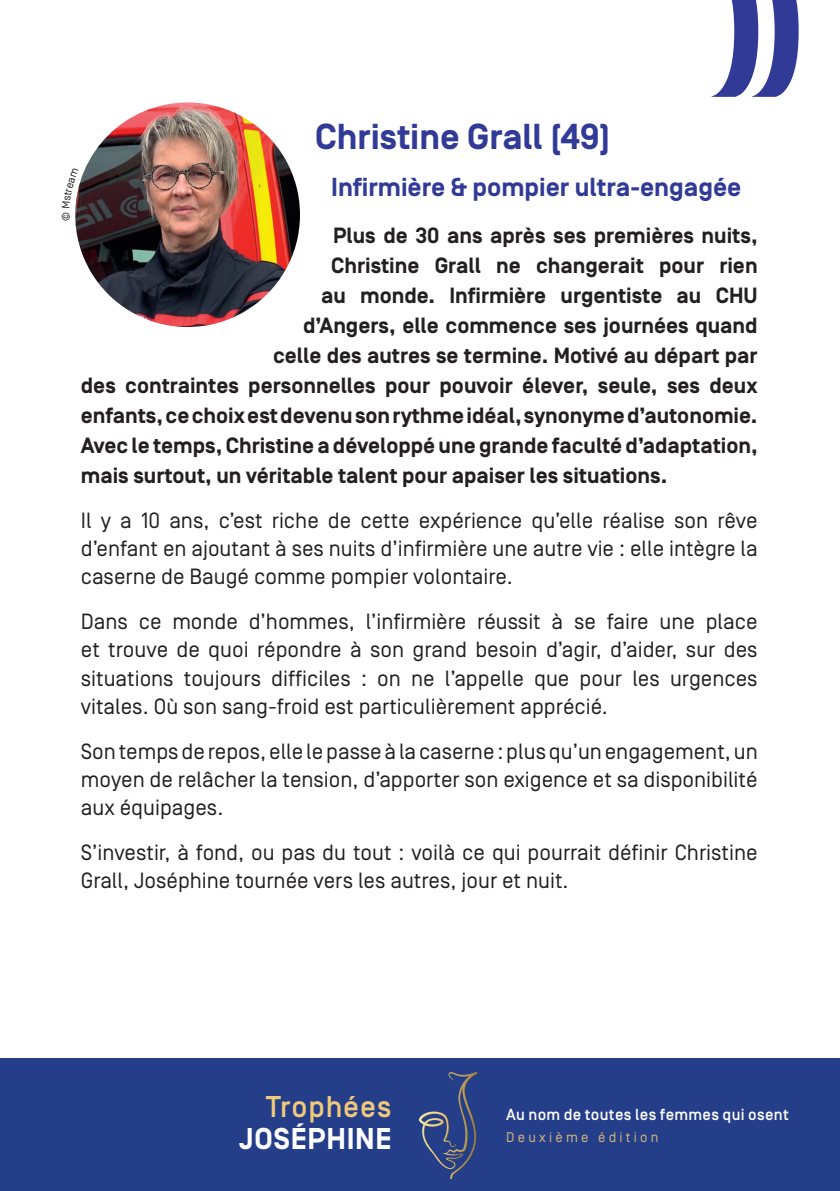
<style>
.page{position:relative;width:840px;height:1191px;background:#fff}
.page>*{position:absolute;margin:0;border:0;box-sizing:border-box;transform-origin:0 0}
.t1{font:700 36px "Simplon Norm";color:#313b97}
.t2{font:700 30px "Simplon Norm";letter-spacing:.025em;color:#fff}
.t3{font:500 30px "Simplon Norm";letter-spacing:.03em;color:#f0c97b}
.t4{font:700 26px "Simplon Norm";color:#313b97}
.t5{font:22px/28px "Simplon Norm";color:#231f20;text-align:justify}
.t6{font:700 22px "Simplon Norm";color:#231f20}
.t7{font:500 16px "Simplon Norm";letter-spacing:.02em;color:#fff}
.t8{font:14px "Simplon Norm";letter-spacing:.23em;color:#d8b875}
</style>
<div class="page">
<div style="left:0;top:1058px;width:839px;height:133px;background:#253e8a"></div>
<svg style="left:418px;top:1072px;width:60px;height:106px"></svg>
<svg style="left:711px;top:0;width:87px;height:97px"></svg>
<img style="left:75px;top:102px;width:168px;height:169px">
<img style="left:243px;top:117px;width:57px;height:195px">
<img style="left:90px;top:271px;width:154px;height:56px">
<svg style="left:75px;top:168px;width:3px;height:52px"></svg>
<h1 class="t1" style="left:315px;top:117px;width:296px">Christine Grall (49)</h1>
<p class="t4" style="left:331px;top:173px;width:411px">Infirmière &amp; pompier ultra-engagée</p>
<p class="t6" style="left:333px;top:224px;width:425px">Plus de 30 ans après ses premières nuits,</p>
<p class="t6" style="left:331px;top:254px;width:427px">Christine Grall ne changerait pour rien</p>
<p class="t6" style="left:321px;top:284px;width:438px">au monde. Infirmière urgentiste au CHU</p>
<p class="t6" style="left:303px;top:314px;width:456px">d’Angers, elle commence ses journées quand</p>
<p class="t6" style="left:273px;top:344px;width:485px">celle des autres se termine. Motivé au départ par</p>
<p class="t6" style="left:81px;top:374px;width:677px">des contraintes personnelles pour pouvoir élever, seule, ses deux</p>
<p class="t6" style="left:81px;top:404px;width:677px">enfants, ce choix est devenu son rythme idéal, synonyme d’autonomie.</p>
<p class="t6" style="left:81px;top:434px;width:678px">Avec le temps, Christine a développé une grande faculté d’adaptation,</p>
<p class="t6" style="left:81px;top:464px;width:587px">mais surtout, un véritable talent pour apaiser les situations.</p>
<p class="t5" style="left:81px;top:507px;width:678px">Il y a 10 ans, c’est riche de cette expérience qu’elle réalise son rêve d’enfant en ajoutant à ses nuits d’infirmière une autre vie : elle intègre la caserne de Baugé comme pompier volontaire.</p>
<p class="t5" style="left:81px;top:608px;width:678px">Dans ce monde d’hommes, l’infirmière réussit à se faire une place et trouve de quoi répondre à son grand besoin d’agir, d’aider, sur des situations toujours difficiles : on ne l’appelle que pour les urgences vitales. Où son sang-froid est particulièrement apprécié.</p>
<p class="t5" style="left:81px;top:737px;width:678px">Son temps de repos, elle le passe à la caserne : plus qu’un engagement, un moyen de relâcher la tension, d’apporter son exigence et sa disponibilité aux équipages.</p>
<p class="t5" style="left:81px;top:838px;width:677px">S’investir, à fond, ou pas du tout : voilà ce qui pourrait définir Christine<br>Grall, Joséphine tournée vers les autres, jour et nuit.</p>
<h2 class="t3" style="left:266px;top:1090px;width:127px">Trophées</h2>
<h2 class="t2" style="left:239px;top:1122px;width:153px">JOSÉPHINE</h2>
<p class="t7" style="left:506px;top:1106px;width:284px">Au nom de toutes les femmes qui osent</p>
<p class="t8" style="left:506px;top:1129px;width:154px">Deuxième édition</p>
</div>
